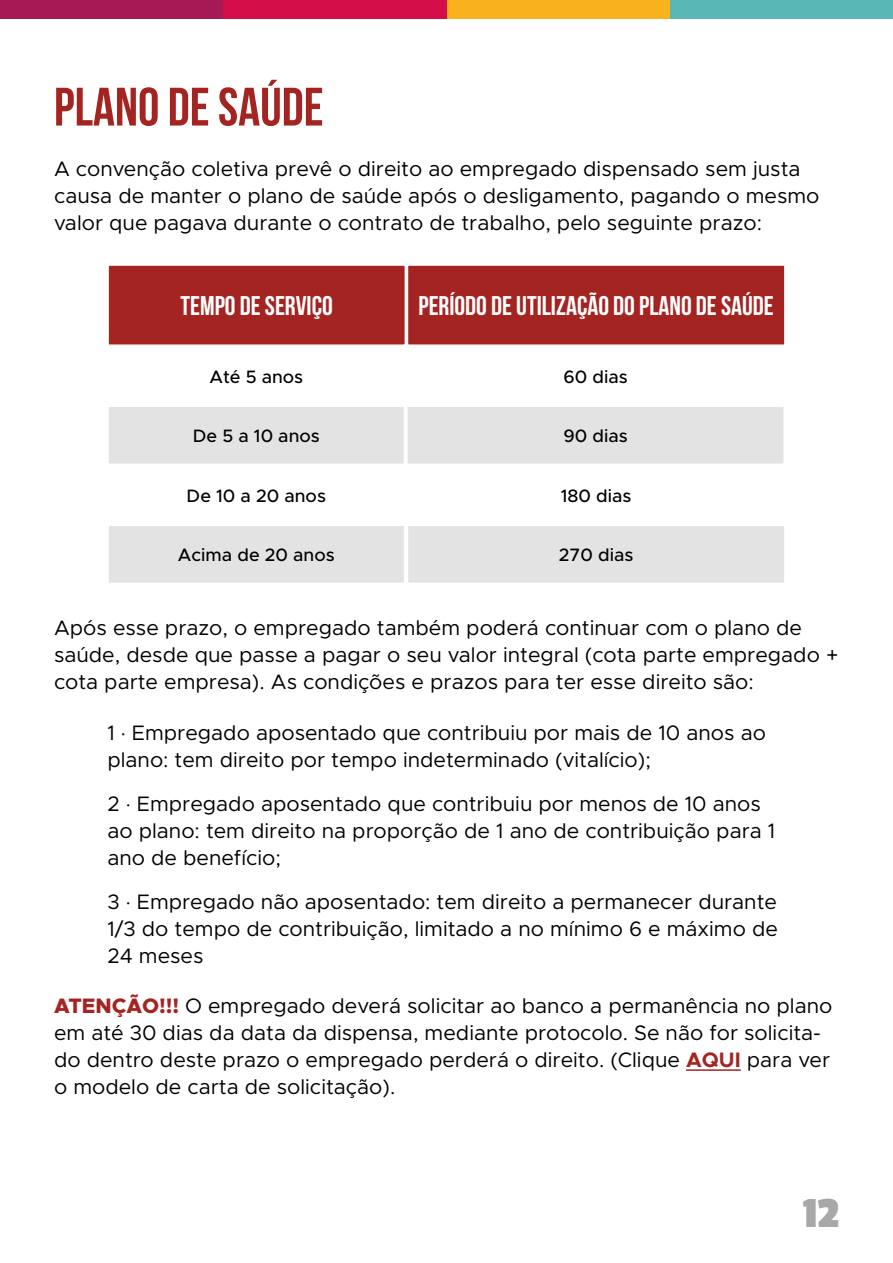
<style>
.page{position:relative;width:893px;height:1263px;background:#fff}
.page>*{position:absolute;margin:0;border:0;box-sizing:border-box;transform-origin:0 0}
.t1{font:700 54px "Bebas Neue";color:#a42422}
.t2{font:700 45px "Passion One";color:#a8a8a7}
.t3{font:700 27px "Bebas Neue";color:#fff}
.t4{font:21px/27px "Metropolis";color:#000}
.t5{font:500 18px "Metropolis";color:#000}
.s1{font-weight:800;color:#a42422}
.s2{font-weight:700;color:#a42422}
</style>
<div class="page">
<div style="left:0;top:0;width:223px;height:19px;background:#a71955"></div>
<div style="left:670px;top:0;width:223px;height:19px;background:#58b8b6"></div>
<div style="left:446px;top:0;width:224px;height:19px;background:#f7b21d"></div>
<div style="left:223px;top:0;width:223px;height:19px;background:#d40e49"></div>
<hr style="left:686px;top:1069px;width:55px;height:2px;background:#a42422">
<div style="left:108px;top:265px;width:297px;height:80px;background:#a42422"></div>
<div style="left:107px;top:264px;width:299px;height:82px;border:2px solid #fff"></div>
<div style="left:108px;top:406px;width:296px;height:58px;background:#e3e3e3"></div>
<div style="left:107px;top:405px;width:298px;height:60px;border:2px solid #fff"></div>
<div style="left:108px;top:525px;width:296px;height:58px;background:#e3e3e3"></div>
<div style="left:107px;top:524px;width:298px;height:60px;border:2px solid #fff"></div>
<div style="left:407px;top:265px;width:378px;height:80px;background:#a42422"></div>
<div style="left:407px;top:264px;width:379px;height:82px;border:2px solid #fff"></div>
<div style="left:407px;top:406px;width:377px;height:58px;background:#e3e3e3"></div>
<div style="left:406px;top:405px;width:379px;height:60px;border:2px solid #fff"></div>
<div style="left:407px;top:525px;width:378px;height:58px;background:#e3e3e3"></div>
<div style="left:407px;top:524px;width:379px;height:60px;border:2px solid #fff"></div>
<h1 class="t1" style="left:54px;top:77px;width:271px">PLANO DE SAÚDE</h1>
<p class="t4" style="left:54px;top:156px;width:767px">A convenção coletiva prevê o direito ao empregado dispensado sem justa causa de manter o plano de saúde após o desligamento, pagando o mesmo valor que pagava durante o contrato de trabalho, pelo seguinte prazo:</p>
<p class="t3" style="left:181px;top:291px;width:154px">TEMPO DE SERVIÇO</p>
<p class="t3" style="left:418px;top:291px;width:357px">PERÍODO DE UTILIZAÇÃO DO PLANO DE SAÚDE</p>
<p class="t5" style="left:209px;top:365px;width:95px">Até 5 anos</p>
<p class="t5" style="left:563px;top:365px;width:66px">60 dias</p>
<p class="t5" style="left:193px;top:425px;width:128px">De 5 a 10 anos</p>
<p class="t5" style="left:563px;top:425px;width:66px">90 dias</p>
<p class="t5" style="left:187px;top:484px;width:141px">De 10 a 20 anos</p>
<p class="t5" style="left:561px;top:484px;width:72px">180 dias</p>
<p class="t5" style="left:178px;top:544px;width:158px">Acima de 20 anos</p>
<p class="t5" style="left:559px;top:544px;width:76px">270 dias</p>
<p class="t4" style="left:54px;top:614px;width:786px">Após esse prazo, o empregado também poderá continuar com o plano de saúde, desde que passe a pagar o seu valor integral (cota parte empregado + cota parte empresa). As condições e prazos para ter esse direito são:</p>
<p class="t4" style="left:107px;top:719px;width:660px">1 · Empregado aposentado que contribuiu por mais de 10 anos ao plano: tem direito por tempo indeterminado (vitalício);</p>
<p class="t4" style="left:107px;top:790px;width:669px">2 · Empregado aposentado que contribuiu por menos de 10 anos ao plano: tem direito na proporção de 1 ano de contribuição para 1 ano de benefício;</p>
<p class="t4" style="left:107px;top:888px;width:672px;text-align:justify">3 · Empregado não aposentado: tem direito a permanecer durante 1/3 do tempo de contribuição, limitado a no mínimo 6 e máximo de 24 meses</p>
<p class="t4" style="left:54px;top:992px;width:780px"><span class="s1">ATENÇÃO!!!</span> O empregado deverá solicitar ao banco a permanência no plano em até 30 dias da data da dispensa, mediante protocolo. Se não for solicita&shy;do dentro deste prazo o empregado perderá o direito. (Clique <span class="s2">AQUI</span> para ver o modelo de carta de solicitação).</p>
<h2 class="t2" style="left:803px;top:1190px;width:37px">12</h2>
</div>
